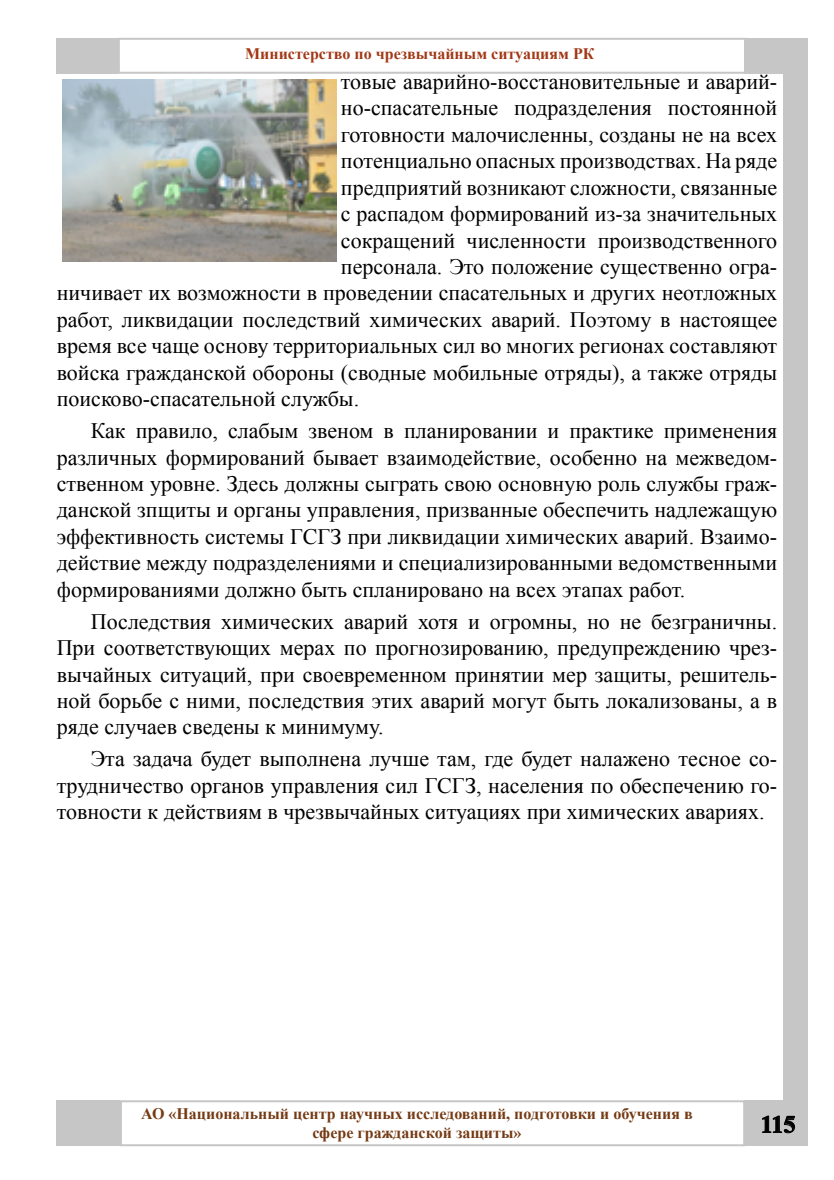
<style>
.page{position:relative;width:834px;height:1180px;background:#fff}
.page>*{position:absolute;margin:0;border:0;box-sizing:border-box;transform-origin:0 0}
.t1{font:700 24px "Times New Roman";color:#000}
.t2{font:22px/26.4px "Times New Roman";color:#000;text-align:justify}
.t3{font:700 16px/19.2px "Times New Roman";color:#753a13;text-align:center}
.t4{font:700 16px "Times New Roman";color:#a13816}
</style>
<div class="page">
<div style="left:57px;top:38px;width:61px;height:36px;background:#c6c6c6"></div>
<div style="left:744px;top:38px;width:51px;height:36px;background:#c6c6c6"></div>
<div style="left:118px;top:38px;width:629px;height:36px;border:2px solid #c6c6c6"></div>
<div style="left:782px;top:38px;width:25px;height:1085px;background:#c6c6c6"></div>
<div style="left:57px;top:1100px;width:63px;height:45px;background:#c6c6c6"></div>
<div style="left:743px;top:1100px;width:64px;height:45px;background:#c6c6c6"></div>
<div style="left:120px;top:1100px;width:625px;height:45px;border:2px solid #c6c6c6"></div>
<svg style="left:762px;top:1115px;width:33px;height:17px"></svg>
<img style="left:62px;top:79px;width:274px;height:182px">
<p class="t4" style="left:245px;top:43px;width:350px">Министерство по чрезвычайным ситуациям РК</p>
<p class="t2" style="left:341px;top:68px;width:437px">товые аварийно-восстановительные и аварий-</p>
<p class="t2" style="left:341px;top:94px;width:437px">но-спасательные подразделения постоянной</p>
<p class="t2" style="left:341px;top:120px;width:438px">готовности малочисленны, созданы не на всех</p>
<p class="t2" style="left:341px;top:147px;width:438px">потенциально опасных производствах. На ряде</p>
<p class="t2" style="left:341px;top:173px;width:438px">предприятий возникают сложности, связанные</p>
<p class="t2" style="left:341px;top:200px;width:437px">с распадом формирований из-за значительных</p>
<p class="t2" style="left:341px;top:226px;width:438px">сокращений численности производственного</p>
<p class="t2" style="left:341px;top:252px;width:438px">персонала. Это положение существенно огра-</p>
<p class="t2" style="left:57px;top:279px;width:722px">ничивает их возможности в проведении спасательных и других неотложных</p>
<p class="t2" style="left:57px;top:305px;width:722px">работ, ликвидации последствий химических аварий. Поэтому в настоящее</p>
<p class="t2" style="left:57px;top:332px;width:722px">время все чаще основу территориальных сил во многих регионах составляют</p>
<p class="t2" style="left:57px;top:358px;width:722px">войска гражданской обороны (сводные мобильные отряды), а также отряды</p>
<p class="t2" style="left:57px;top:384px;width:304px">поисково-спасательной службы.</p>
<p class="t2" style="left:57px;top:417px;width:722px;text-indent:34px">Как правило, слабым звеном в планировании и практике применения различных формирований бывает взаимодействие, особенно на межведом&shy;ственном уровне. Здесь должны сыграть свою основную роль службы граж&shy;данской зпщиты и органы управления, призванные обеспечить надлежащую эффективность системы ГСГЗ при ликвидации химических аварий. Взаимо&shy;действие между подразделениями и специализированными ведомственными формированиями должно быть спланировано на всех этапах работ.</p>
<p class="t2" style="left:57px;top:607px;width:722px;text-indent:34px">Последствия химических аварий хотя и огромны, но не безграничны.<br>При соответствующих мерах по прогнозированию, предупреждению чрез&shy;вычайных ситуаций, при своевременном принятии мер защиты, решитель&shy;ной борьбе с ними, последствия этих аварий могут быть локализованы, а в ряде случаев сведены к минимуму.</p>
<p class="t2" style="left:57px;top:745px;width:722px;text-indent:34px">Эта задача будет выполнена лучше там, где будет налажено тесное со&shy;трудничество органов управления сил ГСГЗ, населения по обеспечению го&shy;товности к действиям в чрезвычайных ситуациях при химических авариях.</p>
<p class="t3" style="left:141px;top:1103px;width:553px">АО «Национальный центр научных исследований, подготовки и обучения в сфере гражданской защиты»</p>
<p class="t1" style="left:760px;top:1106px;width:36px">115</p>
</div>
